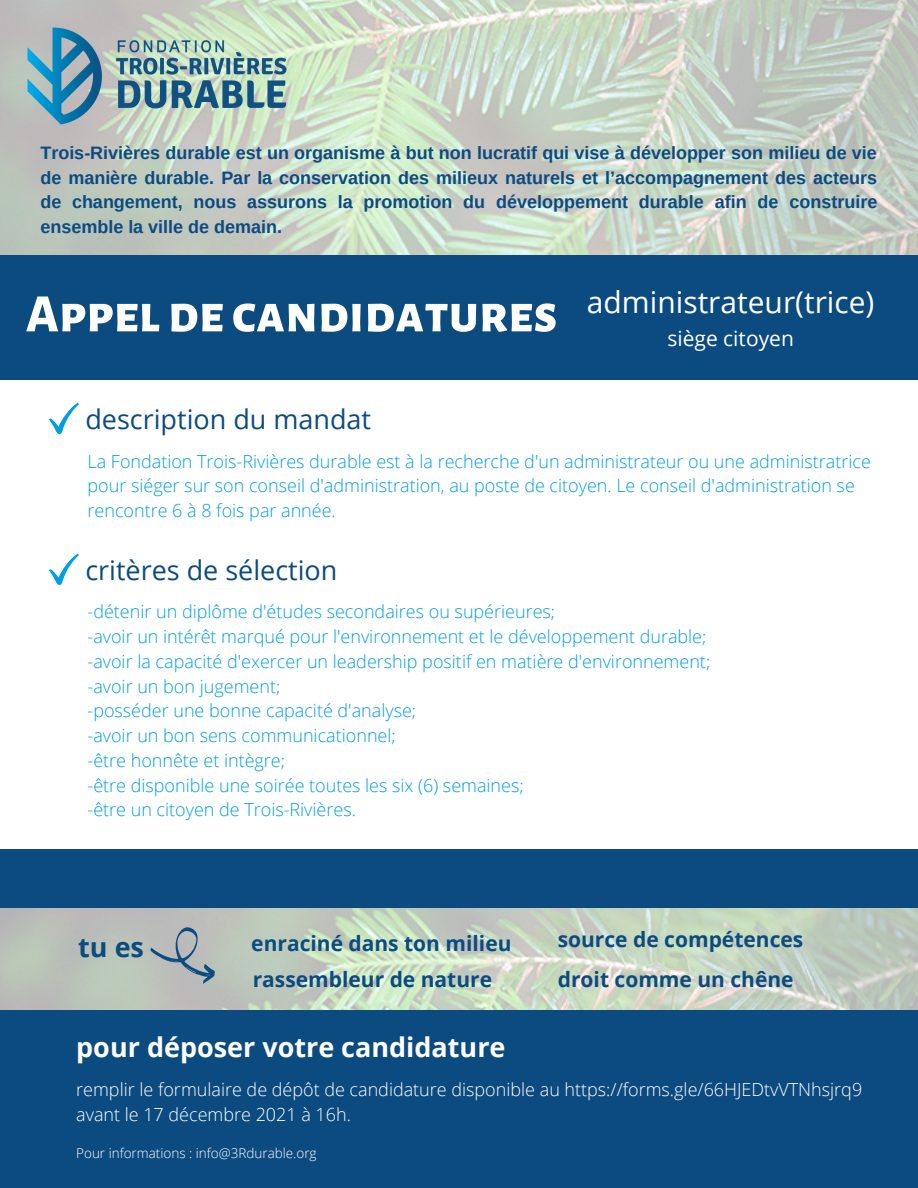
<style>
.page{position:relative;width:918px;height:1188px;background:#fff}
.page>*{position:absolute;margin:0;border:0;box-sizing:border-box;transform-origin:0 0}
.t1{font:800 54px "Alegreya Sans SC";color:#fff}
.t2{font:30px "Open Sans";color:#fff}
.t3{font:27px "Open Sans";color:#0c4b80}
.t4{font:700 27px "Open Sans";color:#fff}
.t5{font:700 27px "Open Sans";color:#0c4b80}
.t6{font:700 21px "Open Sans";color:#0c4b80}
.t7{font:21px "Open Sans";color:#fff}
.t8{font:300 18px/24.8px "Open Sans";color:#009fe3}
.t9{font:700 18px/24.8px "Arimo";color:#0c4b80;text-align:justify}
.t10{font:300 18px "Open Sans";color:#fff}
.t11{font:300 13.5px "Open Sans";color:#fff}
</style>
<div class="page">
<img style="left:0;top:0;width:918px;height:255px">
<div style="left:0;top:255px;width:918px;height:125px;background:#0c4b80"></div>
<img style="left:0;top:0;width:314px;height:152px">
<img style="left:0;top:908px;width:918px;height:102px">
<svg style="left:146px;top:918px;width:81px;height:68px;background:#abb3b4"></svg>
<svg style="left:49px;top:403px;width:30px;height:31px"></svg>
<div style="left:0;top:850px;width:918px;height:58px;background:#0c4b80"></div>
<div style="left:0;top:1010px;width:918px;height:178px;background:#0c4b80"></div>
<svg style="left:49px;top:554px;width:30px;height:31px"></svg>
<p class="t9" style="left:40px;top:140px;width:839px">Trois-Rivières durable est un organisme à but non lucratif qui vise à développer son milieu de vie de manière durable. Par la conservation des milieux naturels et l’accompagnement des acteurs de changement, nous assurons la promotion du développement durable afin de construire ensemble la ville de demain.</p>
<p class="t1" style="left:26px;top:288px;width:533px">Appel de candidatures</p>
<p class="t3" style="left:85px;top:400px;width:287px">description du mandat</p>
<p class="t2" style="left:587px;top:281px;width:289px">administrateur(trice)</p>
<p class="t7" style="left:667px;top:324px;width:128px">siège citoyen</p>
<p class="t8" style="left:88px;top:448px;width:785px">La Fondation Trois-Rivières durable est à la recherche d'un administrateur ou une administratrice pour siéger sur son conseil d'administration, au poste de citoyen. Le conseil d'administration se rencontre 6 à 8 fois par année.</p>
<p class="t3" style="left:85px;top:551px;width:254px">critères de sélection</p>
<p class="t8" style="left:88px;top:599px;width:469px">-détenir un diplôme d'études secondaires ou supérieures;</p>
<p class="t8" style="left:88px;top:624px;width:620px">-avoir un intérêt marqué pour l'environnement et le développement durable;</p>
<p class="t8" style="left:88px;top:649px;width:624px">-avoir la capacité d'exercer un leadership positif en matière d'environnement;</p>
<p class="t8" style="left:88px;top:673px;width:194px">-avoir un bon jugement;</p>
<p class="t8" style="left:88px;top:698px;width:330px">-posséder une bonne capacité d'analyse;</p>
<p class="t8" style="left:88px;top:723px;width:310px">-avoir un bon sens communicationnel;</p>
<p class="t8" style="left:88px;top:748px;width:199px">-être honnête et intègre;</p>
<p class="t8" style="left:88px;top:772px;width:438px">-être disponible une soirée toutes les six (6) semaines;</p>
<p class="t8" style="left:88px;top:797px;width:270px">-être un citoyen de Trois-Rivières.</p>
<p class="t6" style="left:558px;top:925px;width:247px">source de compétences</p>
<p class="t5" style="left:78px;top:928px;width:67px">tu es</p>
<p class="t6" style="left:251px;top:929px;width:262px">enraciné dans ton milieu</p>
<p class="t6" style="left:253px;top:965px;width:241px">rassembleur de nature</p>
<p class="t6" style="left:558px;top:965px;width:237px">droit comme un chêne</p>
<p class="t4" style="left:76px;top:1028px;width:431px">pour déposer votre candidature</p>
<p class="t10" style="left:76px;top:1077px;width:788px">remplir le formulaire de dépôt de candidature disponible au https://forms.gle/66HJEDtvVTNhsjrq9</p>
<p class="t10" style="left:76px;top:1102px;width:276px">avant le 17 décembre 2021 à 16h.</p>
<p class="t11" style="left:76px;top:1144px;width:242px">Pour informations : info@3Rdurable.org</p>
</div>
